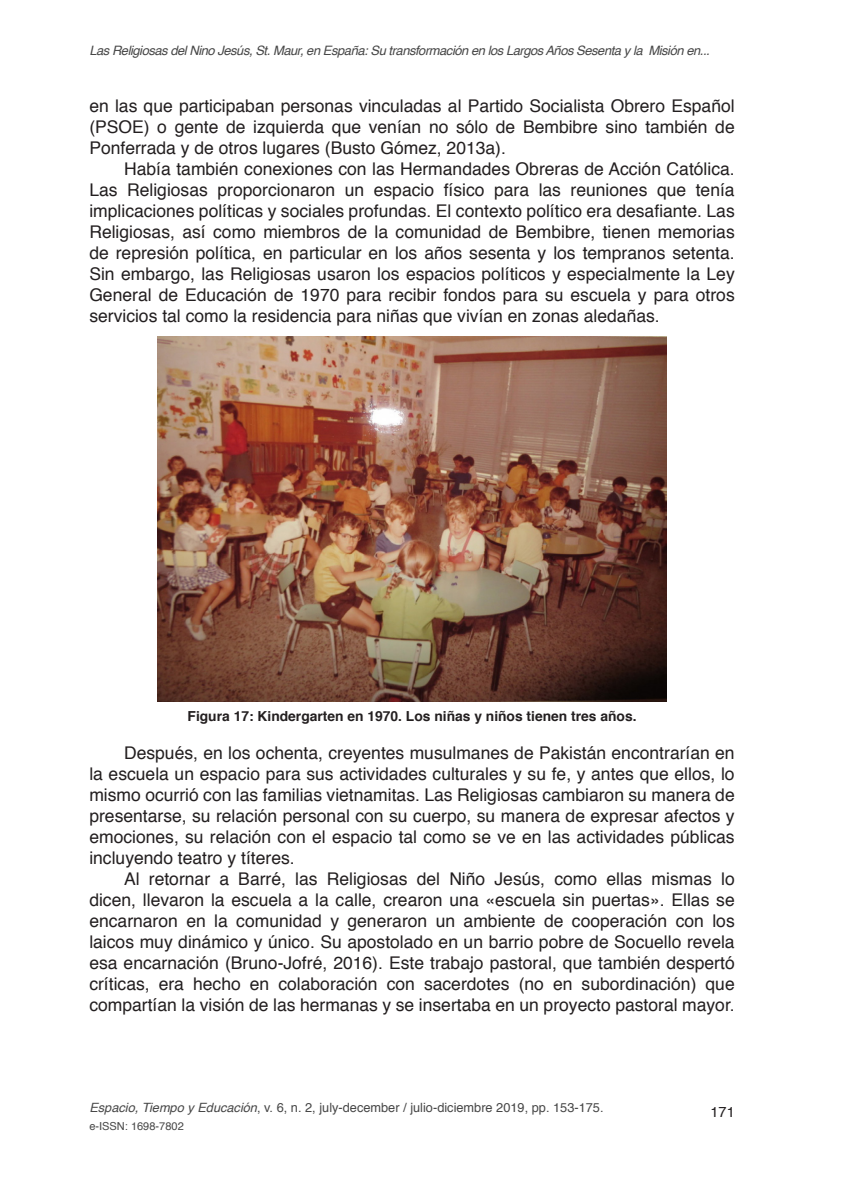
<style>
.page{position:relative;width:844px;height:1191px;background:#fff}
.page>*{position:absolute;margin:0;border:0;box-sizing:border-box;transform-origin:0 0}
.Cuerpo_de_texto{font:17.5px/21px "Helvetica";color:#231f20;text-align:justify}
.t1{font:14.53px "Helvetica";color:#231f20}
.pie_img_tabla{font:700 13.83px "Helvetica";color:#231f20}
.t2{font:italic 12.95px "Helvetica";letter-spacing:-.035em;color:#474747}
.t3{font:12.78px "Helvetica";color:#474747}
.t4{font:11.03px "Helvetica";color:#474747}
.s1{font-style:italic}
</style>
<div class="page">
<img style="left:158px;top:337px;width:508px;height:364px">
<p class="t2" style="left:89px;top:40px;width:621px">Las Religiosas del Nino Jesús, St. Maur, en España: Su transformación en los Largos Años Sesenta y la Misión en...</p>
<p class="Cuerpo_de_texto" style="left:89px;top:96px;width:646px">en las que participaban personas vinculadas al Partido Socialista Obrero Español (PSOE) o gente de izquierda que venían no sólo de Bembibre sino también de Ponferrada y de otros lugares (Busto Gómez, 2013a).</p>
<p class="Cuerpo_de_texto" style="left:89px;top:159px;width:646px;text-indent:35px">Había también conexiones con las Hermandades Obreras de Acción Católica.<br>Las Religiosas proporcionaron un espacio físico para las reuniones que tenía implicaciones políticas y sociales profundas. El contexto político era desafiante. Las Religiosas, así como miembros de la comunidad de Bembibre, tienen memorias de represión política, en particular en los años sesenta y los tempranos setenta.<br>Sin embargo, las Religiosas usaron los espacios políticos y especialmente la Ley General de Educación de 1970 para recibir fondos para su escuela y para otros servicios tal como la residencia para niñas que vivían en zonas aledañas.</p>
<p class="pie_img_tabla" style="left:187px;top:704px;width:450px">Figura 17: Kindergarten en 1970. Los niñas y niños tienen tres años.</p>
<p class="Cuerpo_de_texto" style="left:89px;top:742px;width:646px;text-indent:35px">Después, en los ochenta, creyentes musulmanes de Pakistán encontrarían en la escuela un espacio para sus actividades culturales y su fe, y antes que ellos, lo mismo ocurrió con las familias vietnamitas. Las Religiosas cambiaron su manera de presentarse, su relación personal con su cuerpo, su manera de expresar afectos y emociones, su relación con el espacio tal como se ve en las actividades públicas incluyendo teatro y títeres.</p>
<p class="Cuerpo_de_texto" style="left:89px;top:868px;width:646px;text-indent:35px">Al retornar a Barré, las Religiosas del Niño Jesús, como ellas mismas lo dicen, llevaron la escuela a la calle, crearon una «escuela sin puertas». Ellas se encarnaron en la comunidad y generaron un ambiente de cooperación con los laicos muy dinámico y único. Su apostolado en un barrio pobre de Socuello revela esa encarnación (Bruno-Jofré, 2016). Este trabajo pastoral, que también despertó críticas, era hecho en colaboración con sacerdotes (no en subordinación) que compartían la visión de las hermanas y se insertaba en un proyecto pastoral mayor.</p>
<p class="t3" style="left:89px;top:1097px;width:515px"><span class="s1">Espacio, Tiempo y Educación</span>, v. 6, n. 2, july-december / julio-diciembre 2019, pp. 153-175.</p>
<p class="t4" style="left:89px;top:1117px;width:96px">e-ISSN: 1698-7802</p>
<p class="t1" style="left:710px;top:1100px;width:26px">171</p>
</div>
